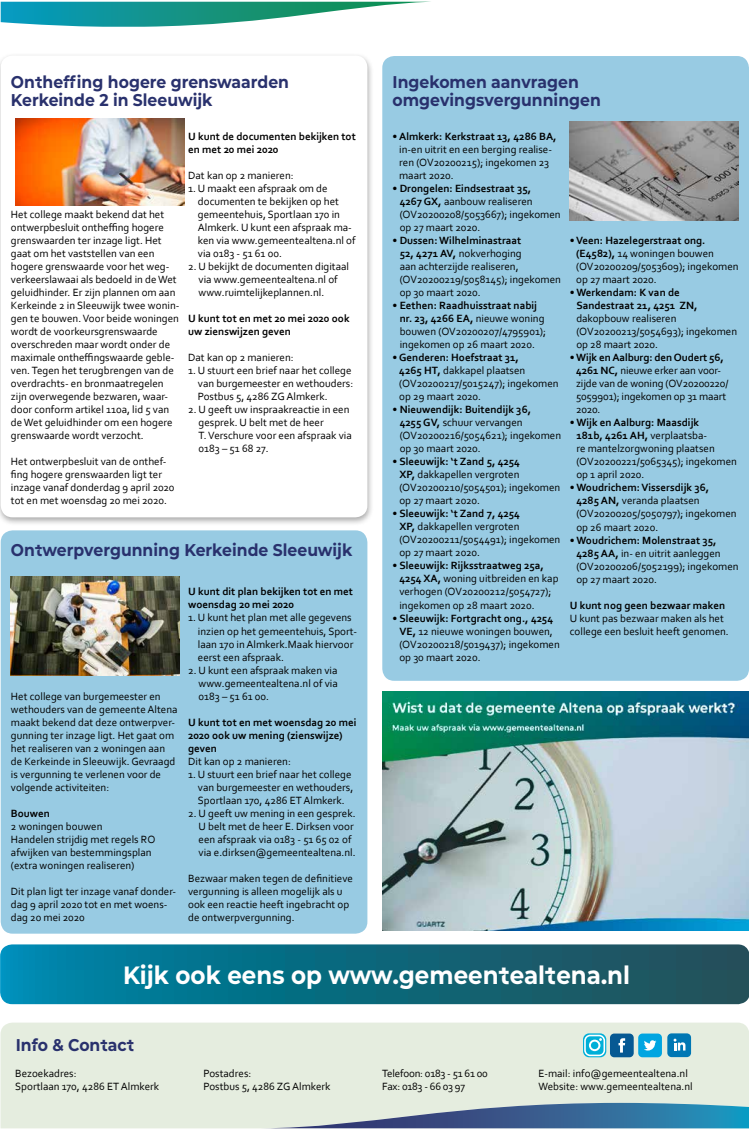
<style>
.page{position:relative;width:749px;height:1129px;background:#fff}
.page>*{position:absolute;margin:0;border:0;box-sizing:border-box;transform-origin:0 0}
.t1{font:700 25px "Mont Altena";color:#fff}
.t2{font:700 17px/18px "Mont Altena";color:#29316d}
.t3{font:11px/13px "Corbel";color:#000}
.t4{font:700 11px/13px "Corbel";color:#000}
.t5{font:11px/13px "Corbel";letter-spacing:-.02em;color:#000}
.s1{font-weight:700}
</style>
<div class="page">
<svg style="left:0;top:944px;width:748px;height:59px;background:#106b80"></svg>
<svg style="left:1px;top:2px;width:423px;height:25px"></svg>
<div style="left:0;top:1022px;width:748px;height:106px;background:#e5eddf"></div>
<svg style="left:260px;top:1090px;width:488px;height:38px;background:#97b3c0"></svg>
<div style="left:638px;top:1033px;width:23px;height:24px;background:#00a5e1;border-radius:4px"></div>
<svg style="left:644px;top:1040px;width:12px;height:10px"></svg>
<div style="left:609px;top:1033px;width:24px;height:24px;background:#065993;border-radius:4px"></div>
<svg style="left:618px;top:1038px;width:7px;height:14px"></svg>
<div style="left:667px;top:1033px;width:23px;height:23px;background:#0077b4;border-radius:4px"></div>
<svg style="left:673px;top:1038px;width:12px;height:12px"></svg>
<svg style="left:583px;top:1033px;width:23px;height:24px"></svg>
<svg style="left:584px;top:1034px;width:21px;height:21px"></svg>
<div style="left:0;top:52px;width:374px;height:474px;background:#000;opacity:.34"></div>
<div style="left:1px;top:56px;width:366px;height:461px;background:#fff;border-radius:12px"></div>
<img style="left:15px;top:118px;width:169px;height:87px">
<div style="left:1px;top:530px;width:366px;height:403px;background:#98cbe3;border-radius:12px"></div>
<img style="left:11px;top:576px;width:169px;height:99px">
<div style="left:382px;top:56px;width:366px;height:624px;background:#98cbe3;border-radius:12px"></div>
<img style="left:569px;top:121px;width:169px;height:99px">
<img style="left:382px;top:691px;width:366px;height:239px">
<h2 class="t2" style="left:11px;top:72px;width:279px">Ontheffing hogere grenswaarden<br>Kerkeinde 2 in Sleeuwijk</h2>
<p class="t3" style="left:11px;top:208px;width:170px">Het college maakt bekend dat het ontwerpbesluit ontheffing hogere grenswaarden ter inzage ligt. Het gaat om het vaststellen van een hogere grenswaarde voor het weg&shy;verkeerslawaai als bedoeld in de Wet geluidhinder. Er zijn plannen om aan Kerkeinde 2 in Sleeuwijk twee wonin&shy;gen te bouwen. Voor beide woningen wordt de voorkeursgrenswaarde overschreden maar wordt onder de maximale ontheffingswaarde geble&shy;ven. Tegen het terugbrengen van de overdrachts- en bronmaatregelen zijn overwegende bezwaren, waar&shy;door conform artikel 110a, lid 5 van de Wet geluidhinder om een hogere grenswaarde wordt verzocht.</p>
<p class="t3" style="left:11px;top:455px;width:165px">Het ontwerpbesluit van de onthef&shy;fing hogere grenswaarden ligt ter inzage vanaf donderdag 9 april 2020 tot en met woensdag 20 mei 2020.</p>
<p class="t4" style="left:188px;top:130px;width:169px">U kunt de documenten bekijken tot en met 20 mei 2020</p>
<p class="t3" style="left:188px;top:169px;width:107px">Dat kan op 2 manieren:</p>
<p class="t3" style="left:198px;top:182px;width:159px;text-indent:-10px">1. U maakt een afspraak om de documenten te bekijken op het gemeentehuis, Sportlaan 170 in<br>Almkerk. U kunt een afspraak ma&shy;ken via www.gemeentealtena.nl of via 0183 - 51 61 00.</p>
<p class="t3" style="left:198px;top:260px;width:152px;text-indent:-10px">2. U bekijkt de documenten digitaal via www.gemeentealtena.nl of www.ruimtelijkeplannen.nl.</p>
<p class="t4" style="left:188px;top:312px;width:163px">U kunt tot en met 20 mei 2020 ook uw zienswijzen geven</p>
<p class="t3" style="left:188px;top:351px;width:107px">Dat kan op 2 manieren:</p>
<p class="t3" style="left:198px;top:364px;width:157px;text-indent:-10px">1. U stuurt een brief naar het college van burgemeester en wethouders:<br>Postbus 5, 4286 ZG Almkerk.</p>
<p class="t3" style="left:198px;top:403px;width:155px;text-indent:-10px">2. U geeft uw inspraakreactie in een gesprek. U belt met de heer<br>T. Verschure voor een afspraak via<br>0183 – 51 68 27.</p>
<h2 class="t2" style="left:11px;top:540px;width:343px">Ontwerpvergunning Kerkeinde Sleeuwijk</h2>
<p class="t3" style="left:11px;top:689px;width:168px">Het college van burgemeester en wethouders van de gemeente Altena maakt bekend dat deze ontwerpver&shy;gunning ter inzage ligt. Het gaat om het realiseren van 2 woningen aan de Kerkeinde in Sleeuwijk. Gevraagd is vergunning te verlenen voor de volgende activiteiten:</p>
<p class="t4" style="left:11px;top:806px;width:40px">Bouwen</p>
<p class="t3" style="left:11px;top:819px;width:146px">2 woningen bouwen<br>Handelen strijdig met regels RO afwijken van bestemmingsplan (extra woningen realiseren)</p>
<p class="t3" style="left:11px;top:884px;width:167px">Dit plan ligt ter inzage vanaf donder&shy;dag 9 april 2020 tot en met woens&shy;dag 20 mei 2020</p>
<p class="t4" style="left:188px;top:585px;width:166px">U kunt dit plan bekijken tot en met woensdag 20 mei 2020</p>
<p class="t3" style="left:198px;top:611px;width:161px;text-indent:-10px">1. U kunt het plan met alle gegevens inzien op het gemeentehuis, Sport&shy;laan 170 in Almkerk.Maak hiervoor eerst een afspraak.</p>
<p class="t3" style="left:198px;top:663px;width:141px;text-align:justify;text-indent:-10px">2. U kunt een afspraak maken via www.gemeentealtena.nl of via 0183 – 51 61 00.</p>
<p class="t4" style="left:188px;top:715px;width:170px">U kunt tot en met woensdag 20 mei<br>2020 ook uw mening (zienswijze) geven</p>
<p class="t3" style="left:188px;top:754px;width:104px">Dit kan op 2 manieren:</p>
<p class="t3" style="left:198px;top:767px;width:157px;text-indent:-10px">1. U stuurt een brief naar het college van burgemeester en wethouders,<br>Sportlaan 170, 4286 ET Almkerk.</p>
<p class="t3" style="left:198px;top:806px;width:159px;text-indent:-10px">2. U geeft uw mening in een gesprek.<br>U belt met de heer E. Dirksen voor een afspraak via 0183 - 51 65 02 of via e.dirksen@gemeentealtena.nl.</p>
<p class="t3" style="left:188px;top:871px;width:166px">Bezwaar maken tegen de definitieve vergunning is alleen mogelijk als u ook een reactie heeft ingebracht op de ontwerpvergunning.</p>
<h2 class="t2" style="left:392px;top:72px;width:210px">Ingekomen aanvragen omgevingsvergunningen</h2>
<p class="t4" style="left:392px;top:130px;width:166px">• Almkerk: Kerkstraat 13, 4286 BA,</p>
<p class="t3" style="left:399px;top:143px;width:154px">in-en uitrit en een berging realise&shy;ren (OV20200215); ingekomen 23 maart 2020.</p>
<p class="t3" style="left:399px;top:182px;width:162px;text-indent:-7px"><span class="s1">• Drongelen: Eindsestraat 35,<br>4267 GX,</span> aanbouw realiseren (OV20200208/5053667); ingekomen op 27 maart 2020.</p>
<p class="t3" style="left:399px;top:234px;width:163px;text-indent:-7px"><span class="s1">• Dussen: Wilhelminastraat<br>52, 4271 AV,</span> nokverhoging<br>aan achterzijde realiseren, (OV20200219/5058145); ingekomen op 30 maart 2020.</p>
<p class="t3" style="left:399px;top:299px;width:148px;text-indent:-7px"><span class="s1">• Eethen: Raadhuisstraat nabij nr. 23, 4266 EA,</span> nieuwe woning bouwen (OV20200207/4795901); ingekomen op 26 maart 2020.</p>
<p class="t3" style="left:399px;top:351px;width:161px;text-indent:-7px"><span class="s1">• Genderen: Hoefstraat 31,<br>4265 HT,</span> dakkapel plaatsen (OV20200217/5015247); ingekomen op 29 maart 2020.</p>
<p class="t3" style="left:399px;top:403px;width:163px;text-indent:-7px"><span class="s1">• Nieuwendijk: Buitendijk 36,<br>4255 GV,</span> schuur vervangen (OV20200216/5054621); ingekomen op 30 maart 2020.</p>
<p class="t3" style="left:399px;top:455px;width:162px;text-indent:-7px"><span class="s1">• Sleeuwijk: ‘t Zand 5, 4254<br>XP,</span> dakkapellen vergroten (OV20200210/5054501); ingekomen op 27 maart 2020.</p>
<p class="t3" style="left:399px;top:507px;width:162px;text-indent:-7px"><span class="s1">• Sleeuwijk: ‘t Zand 7, 4254<br>XP,</span> dakkapellen vergroten (OV20200211/5054491); ingekomen op 27 maart 2020.</p>
<p class="t3" style="left:399px;top:559px;width:160px;text-indent:-7px"><span class="s1">• Sleeuwijk: Rijksstraatweg 25a,<br>4254 XA,</span> woning uitbreiden en kap verhogen (OV20200212/5054727); ingekomen op 28 maart 2020.</p>
<p class="t3" style="left:399px;top:611px;width:162px;text-indent:-7px"><span class="s1">• Sleeuwijk: Fortgracht ong., 4254<br>VE,</span> 12 nieuwe woningen bouwen, (OV20200218/5019437); ingekomen op 30 maart 2020.</p>
<p class="t3" style="left:576px;top:234px;width:164px;text-indent:-6px"><span class="s1">• Veen: Hazelegerstraat ong. (E4582),</span> 14 woningen bouwen (OV20200209/5053609); ingekomen op 27 maart 2020.</p>
<p class="t4" style="left:576px;top:286px;width:123px;text-indent:-7px">• Werkendam: K van de<br>Sandestraat 21, 4251 ZN,</p>
<p class="t3" style="left:576px;top:312px;width:162px">dakopbouw realiseren (OV20200213/5054693); ingekomen op 28 maart 2020.</p>
<p class="t3" style="left:576px;top:351px;width:154px;text-indent:-6px"><span class="s1">• Wijk en Aalburg: den Oudert 56,<br>4261 NC,</span> nieuwe erker aan voor&shy;zijde van de woning (OV20200220/<br>5059901); ingekomen op 31 maart<br>2020.</p>
<p class="t3" style="left:576px;top:416px;width:162px;text-indent:-7px"><span class="s1">• Wijk en Aalburg: Maasdijk<br>181b, 4261 AH,</span> verplaatsba-<br>re mantelzorgwoning plaatsen (OV20200221/5065345); ingekomen op 1 april 2020.</p>
<p class="t3" style="left:576px;top:481px;width:162px;text-indent:-7px"><span class="s1">• Woudrichem: Vissersdijk 36,<br>4285 AN,</span> veranda plaatsen (OV20200205/5050797); ingekomen op 26 maart 2020.</p>
<p class="t3" style="left:576px;top:533px;width:164px;text-indent:-7px"><span class="s1">• Woudrichem: Molenstraat 35,<br>4285 AA,</span> in- en uitrit aanleggen (OV20200206/5052199); ingekomen op 27 maart 2020.</p>
<p class="t4" style="left:569px;top:598px;width:157px">U kunt nog geen bezwaar maken</p>
<p class="t3" style="left:569px;top:611px;width:160px">U kunt pas bezwaar maken als het college een besluit heeft genomen.</p>
<h1 class="t1" style="left:123px;top:956px;width:508px">Kijk ook eens op www.gemeentealtena.nl</h1>
<h2 class="t2" style="left:16px;top:1034px;width:120px">Info &amp; Contact</h2>
<p class="t3" style="left:15px;top:1066px;width:145px">Bezoekadres:<br>Sportlaan 170, 4286 ET Almkerk</p>
<p class="t5" style="left:382px;top:1066px;width:107px">Telefoon: 0183 - 51 61 00<br>Fax: 0183 - 66 03 97</p>
<p class="t3" style="left:538px;top:1066px;width:156px">E-mail: info@gemeentealtena.nl<br>Website: www.gemeentealtena.nl</p>
<p class="t3" style="left:203px;top:1066px;width:128px">Postadres:<br>Postbus 5, 4286 ZG Almkerk</p>
</div>
